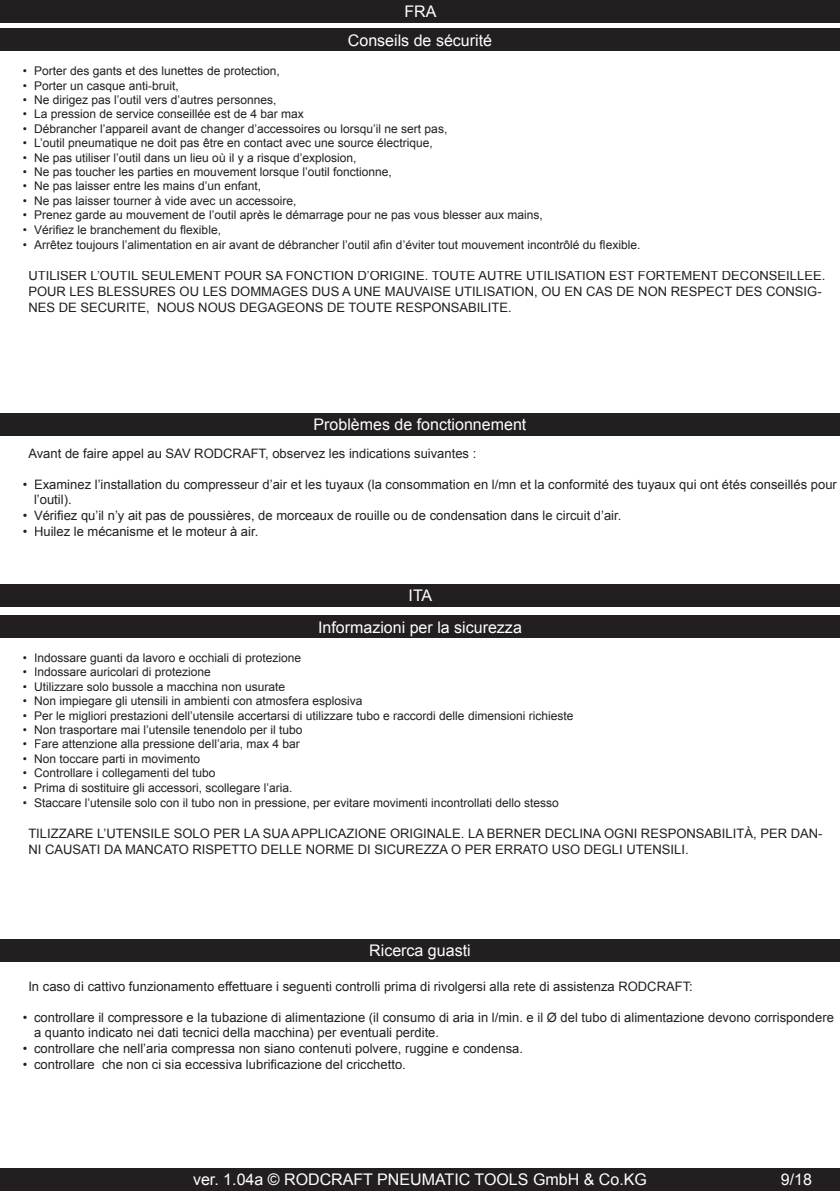
<style>
.page{position:relative;width:840px;height:1191px;background:#fff}
.page>*{position:absolute;margin:0;border:0;box-sizing:border-box;transform-origin:0 0}
.t1{font:16px "Arial";color:#fff}
.t2{font:13px/15.6px "Arial";color:#231f20}
.t3{font:12px/14.4px "Arial";color:#231f20}
</style>
<div class="page">
<div style="left:0;top:0;width:839px;height:23px;background:#231f20"></div>
<div style="left:0;top:1168px;width:839px;height:23px;background:#231f20"></div>
<div style="left:0;top:584px;width:839px;height:23px;background:#231f20"></div>
<div style="left:0;top:413px;width:839px;height:22px;background:#231f20"></div>
<div style="left:0;top:28px;width:839px;height:23px;background:#231f20"></div>
<div style="left:0;top:939px;width:839px;height:22px;background:#231f20"></div>
<div style="left:0;top:615px;width:839px;height:23px;background:#231f20"></div>
<h1 class="t1" style="left:404px;top:1px;width:34px">FRA</h1>
<h1 class="t1" style="left:347px;top:29px;width:146px">Conseils de sécurité</h1>
<p class="t3" style="left:34px;top:64px;width:510px">Porter des gants et des lunettes de protection,<br>Porter un casque anti-bruit,<br>Ne dirigez pas l’outil vers d’autres personnes,<br>La pression de service conseillée est de 4 bar max<br>Débrancher l’appareil avant de changer d’accessoires ou lorsqu’il ne sert pas,<br>L’outil pneumatique ne doit pas être en contact avec une source électrique,<br>Ne pas utiliser l’outil dans un lieu où il y a risque d’explosion,<br>Ne pas toucher les parties en mouvement lorsque l’outil fonctionne,<br>Ne pas laisser entre les mains d’un enfant,<br>Ne pas laisser tourner à vide avec un accessoire,<br>Prenez garde au mouvement de l’outil après le démarrage pour ne pas vous blesser aux mains, Vérifiez le branchement du flexible,</p>
<p class="t3" style="left:34px;top:238px;width:607px">Arrêtez toujours l’alimentation en air avant de débrancher l’outil afin d’éviter tout mouvement incontrôlé du flexible.</p>
<p class="t2" style="left:28px;top:268px;width:798px">UTILISER L’OUTIL SEULEMENT POUR SA FONCTION D’ORIGINE. TOUTE AUTRE UTILISATION EST FORTEMENT DECONSEILLEE.<br>POUR LES BLESSURES OU LES DOMMAGES DUS A UNE MAUVAISE UTILISATION, OU EN CAS DE NON RESPECT DES CONSIG-<br>NES DE SECURITE, NOUS NOUS DEGAGEONS DE TOUTE RESPONSABILITE.</p>
<p class="t3" style="left:23px;top:64px;width:6px;text-align:justify">• • • • • • • • • • • •</p>
<p class="t3" style="left:23px;top:238px;width:6px">•</p>
<h1 class="t1" style="left:313px;top:414px;width:214px">Problèmes de fonctionnement</h1>
<p class="t2" style="left:28px;top:445px;width:449px">Avant de faire appel au SAV RODCRAFT, observez les indications suivantes :</p>
<p class="t2" style="left:34px;top:476px;width:803px">Examinez l’installation du compresseur d’air et les tuyaux (la consommation en l/mn et la conformité des tuyaux qui ont étés conseillés pour l’outil).<br>Vérifiez qu’il n’y ait pas de poussières, de morceaux de rouille ou de condensation dans le circuit d’air.<br>Huilez le mécanisme et le moteur à air.</p>
<p class="t2" style="left:23px;top:476px;width:6px">•</p>
<p class="t2" style="left:23px;top:508px;width:6px">• •</p>
<h1 class="t1" style="left:408px;top:585px;width:25px">ITA</h1>
<h1 class="t1" style="left:318px;top:616px;width:205px">Informazioni per la sicurezza</h1>
<p class="t3" style="left:34px;top:650px;width:540px">Indossare guanti da lavoro e occhiali di protezione<br>Indossare auricolari di protezione<br>Utilizzare solo bussole a macchina non usurate<br>Non impiegare gli utensili in ambienti con atmosfera esplosiva<br>Per le migliori prestazioni dell’utensile accertarsi di utilizzare tubo e raccordi delle dimensioni richieste Non trasportare mai l’utensile tenendolo per il tubo<br>Fare attenzione alla pressione dell’aria, max 4 bar<br>Non toccare parti in movimento<br>Controllare i collegamenti del tubo<br>Prima di sostituire gli accessori, scollegare l’aria.</p>
<p class="t3" style="left:34px;top:796px;width:526px">Staccare l’utensile solo con il tubo non in pressione, per evitare movimenti incontrollati dello stesso</p>
<p class="t2" style="left:28px;top:826px;width:795px">TILIZZARE L’UTENSILE SOLO PER LA SUA APPLICAZIONE ORIGINALE. LA BERNER DECLINA OGNI RESPONSABILITÀ, PER DAN-<br>NI CAUSATI DA MANCATO RISPETTO DELLE NORME DI SICUREZZA O PER ERRATO USO DEGLI UTENSILI.</p>
<p class="t3" style="left:23px;top:650px;width:6px;text-align:justify">• • • • • • • • • •</p>
<p class="t3" style="left:23px;top:796px;width:6px">•</p>
<h1 class="t1" style="left:369px;top:940px;width:103px">Ricerca guasti</h1>
<p class="t2" style="left:28px;top:978px;width:665px">In caso di cattivo funzionamento effettuare i seguenti controlli prima di rivolgersi alla rete di assistenza RODCRAFT:</p>
<p class="t2" style="left:34px;top:1009px;width:801px">controllare il compressore e la tubazione di alimentazione (il consumo di aria in l/min. e il Ø del tubo di alimentazione devono corrispondere a quanto indicato nei dati tecnici della macchina) per eventuali perdite.<br>controllare che nell’aria compressa non siano contenuti polvere, ruggine e condensa.<br>controllare che non ci sia eccessiva lubrificazione del cricchetto.</p>
<p class="t2" style="left:23px;top:1009px;width:6px">•</p>
<p class="t2" style="left:23px;top:1040px;width:6px">• •</p>
<h1 class="t1" style="left:193px;top:1169px;width:455px">ver. 1.04a © RODCRAFT PNEUMATIC TOOLS GmbH &amp; Co.KG</h1>
<h1 class="t1" style="left:780px;top:1169px;width:33px">9/18</h1>
</div>
